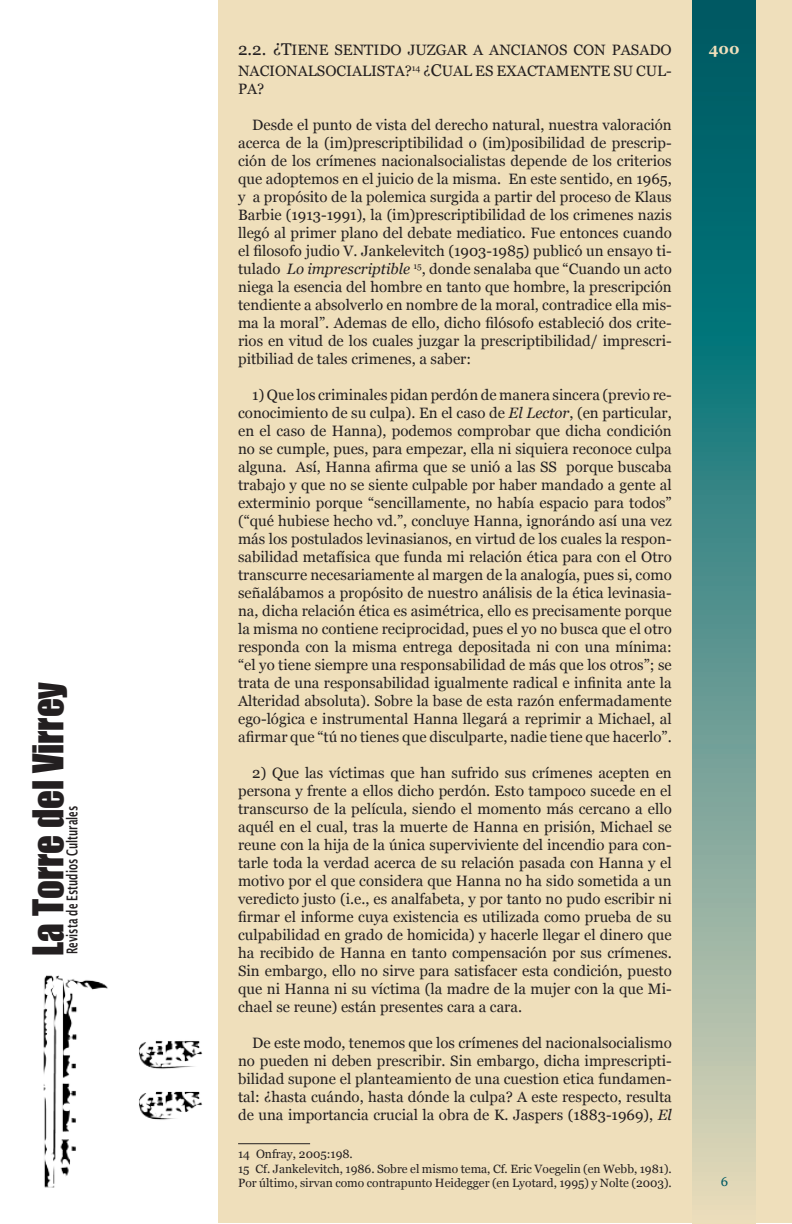
<style>
.page{position:relative;width:792px;height:1224px;background:#fff}
.page>*{position:absolute;margin:0;border:0;box-sizing:border-box;transform-origin:0 0}
.t1{font:39px "Impact";color:#231f20;scale:.95 1}
.t2{font:15px/18px "Georgia";color:#231f20;text-align:justify}
.t3{font:600 15px "Lucida Sans";color:#231f20;scale:.63 1}
.t4{font:700 15px "Georgia";color:#efdfbb}
.t5{font:13px "Georgia";color:#005963}
.t6{font:12px/14.4px "Georgia";color:#231f20}
.s1{font-size:17px}
.s2{font-style:italic}
</style>
<div class="page">
<img style="left:43px;top:975px;width:160px;height:213px">
<div style="left:218px;top:0;width:574px;height:1224px;background:#efdfbb"></div>
<svg style="left:693px;top:0;width:63px;height:1196px;background:#54928c"></svg>
<hr style="left:238px;top:1143px;width:72px;height:1px;background:#231f20">
<h1 class="t1" style="left:18px;top:956px;width:290px;rotate:-90deg">La Torre del Virrey</h1>
<p class="t3" style="left:63px;top:954px;width:238px;rotate:-90deg">Revista de Estudios Culturales</p>
<p class="t2" style="left:238px;top:41px;width:435px"><span class="s1">2.2. ¿T</span>IENE SENTIDO JUZGAR A ANCIANOS CON PASADO</p>
<p class="t4" style="left:709px;top:40px;width:32px">400</p>
<p class="t2" style="left:238px;top:62px;width:435px">NACIONALSOCIALISTA?<sup>14</sup> ¿<span class="s1">C</span>UAL ES EXACTAMENTE SU CUL-<br>PA?</p>
<p class="t2" style="left:238px;top:116px;width:435px;text-indent:14px">Desde el punto de vista del derecho natural, nuestra valoración acerca de la (im)prescriptibilidad o (im)posibilidad de prescrip&shy;ción de los crímenes nacionalsocialistas depende de los criterios que adoptemos en el juicio de la misma. En este sentido, en 1965, y a propósito de la polemica surgida a partir del proceso de Klaus Barbie (1913-1991), la (im)prescriptibilidad de los crimenes nazis llegó al primer plano del debate mediatico. Fue entonces cuando el filosofo judio V. Jankelevitch (1903-1985) publicó un ensayo ti&shy;tulado <span class="s2">Lo imprescriptible</span> <sup>15</sup>, donde senalaba que “Cuando un acto niega la esencia del hombre en tanto que hombre, la prescripción tendiente a absolverlo en nombre de la moral, contradice ella mis&shy;ma la moral”. Ademas de ello, dicho filósofo estableció dos crite&shy;rios en vitud de los cuales juzgar la prescriptibilidad/ imprescri&shy;pitbiliad de tales crimenes, a saber:</p>
<p class="t2" style="left:238px;top:386px;width:435px;text-indent:14px">1) Que los criminales pidan perdón de manera sincera (previo re&shy;conocimiento de su culpa). En el caso de <span class="s2">El Lector</span>, (en particular, en el caso de Hanna), podemos comprobar que dicha condición no se cumple, pues, para empezar, ella ni siquiera reconoce culpa alguna. Así, Hanna afirma que se unió a las SS porque buscaba trabajo y que no se siente culpable por haber mandado a gente al exterminio porque “sencillamente, no había espacio para todos” (“qué hubiese hecho vd.”, concluye Hanna, ignorándo así una vez más los postulados levinasianos, en virtud de los cuales la respon&shy;sabilidad metafísica que funda mi relación ética para con el Otro transcurre necesariamente al margen de la analogía, pues si, como señalábamos a propósito de nuestro análisis de la ética levinasia&shy;na, dicha relación ética es asimétrica, ello es precisamente porque la misma no contiene reciprocidad, pues el yo no busca que el otro responda con la misma entrega depositada ni con una mínima: “el yo tiene siempre una responsabilidad de más que los otros”; se trata de una responsabilidad igualmente radical e infinita ante la Alteridad absoluta). Sobre la base de esta razón enfermadamente ego-lógica e instrumental Hanna llegará a reprimir a Michael, al afirmar que “tú no tienes que disculparte, nadie tiene que hacerlo”.</p>
<p class="t2" style="left:238px;top:764px;width:435px;text-indent:14px">2) Que las víctimas que han sufrido sus crímenes acepten en persona y frente a ellos dicho perdón. Esto tampoco sucede en el transcurso de la película, siendo el momento más cercano a ello aquél en el cual, tras la muerte de Hanna en prisión, Michael se reune con la hija de la única superviviente del incendio para con&shy;tarle toda la verdad acerca de su relación pasada con Hanna y el motivo por el que considera que Hanna no ha sido sometida a un veredicto justo (i.e., es analfabeta, y por tanto no pudo escribir ni firmar el informe cuya existencia es utilizada como prueba de su culpabilidad en grado de homicida) y hacerle llegar el dinero que ha recibido de Hanna en tanto compensación por sus crímenes.<br>Sin embargo, ello no sirve para satisfacer esta condición, puesto que ni Hanna ni su víctima (la madre de la mujer con la que Mi&shy;chael se reune) están presentes cara a cara.</p>
<p class="t2" style="left:238px;top:1034px;width:435px;text-indent:14px">De este modo, tenemos que los crímenes del nacionalsocialismo no pueden ni deben prescribir. Sin embargo, dicha imprescripti&shy;bilidad supone el planteamiento de una cuestion etica fundamen&shy;tal: ¿hasta cuándo, hasta dónde la culpa? A este respecto, resulta de una importancia crucial la obra de K. Jaspers (1883-1969), <span class="s2">El</span></p>
<p class="t6" style="left:238px;top:1147px;width:116px">14 Onfray, 2005:198.</p>
<p class="t6" style="left:238px;top:1161px;width:435px">15 Cf. Jankelevitch, 1986. Sobre el mismo tema, Cf. Eric Voegelin (en Webb, 1981).<br>Por último, sirvan como contrapunto Heidegger (en Lyotard, 1995) y Nolte (2003).</p>
<p class="t5" style="left:721px;top:1174px;width:9px">6</p>
</div>
